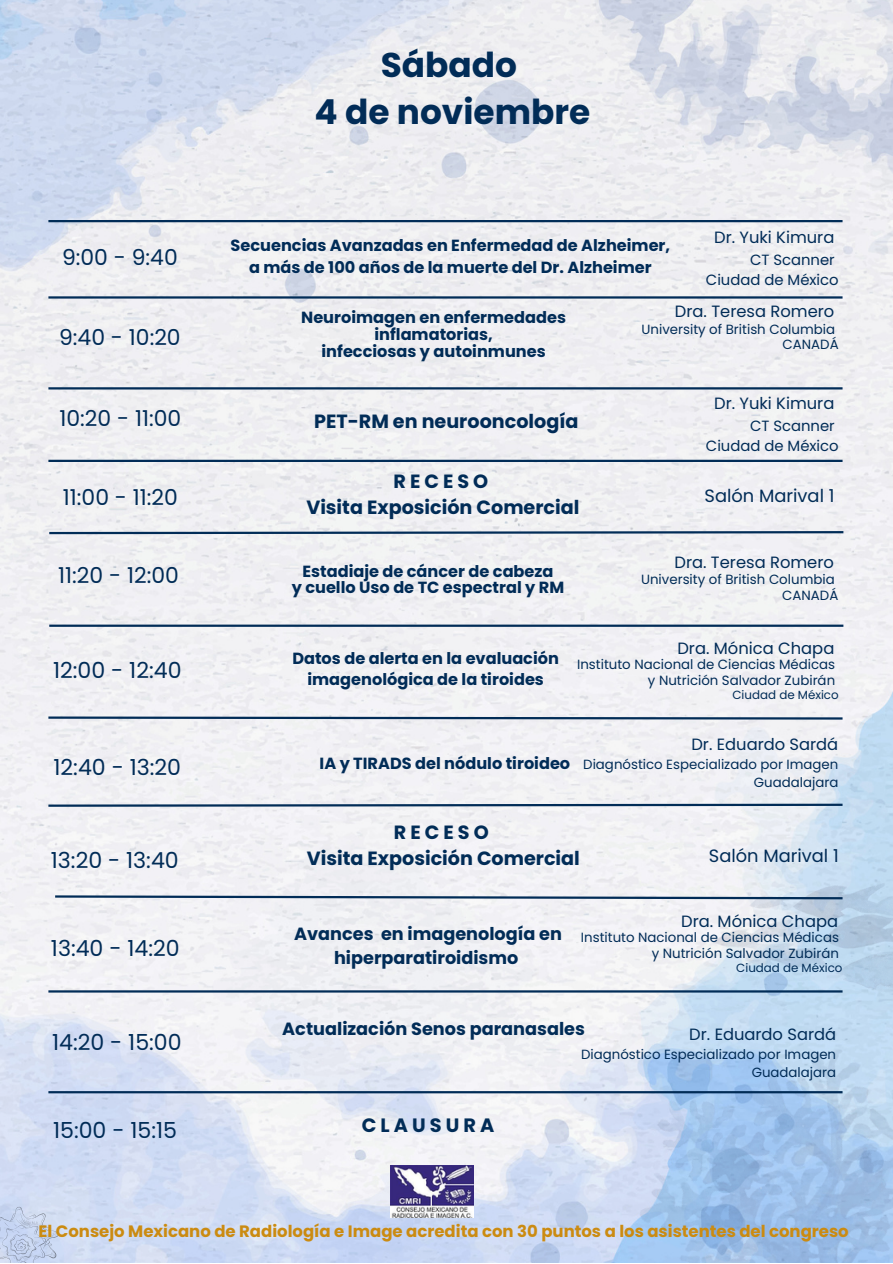
<style>
.page{position:relative;width:893px;height:1264px;background:#fff}
.page>*{position:absolute;margin:0;border:0;box-sizing:border-box;transform-origin:0 0}
.t1{font:700 34.35px "Poppins";color:#012c57}
.t2{font:22.05px "Poppins";color:#012c57}
.t3{font:21.9px "Poppins";color:#012c57}
.t4{font:700 19.35px "Poppins";letter-spacing:.21em;color:#012c57}
.t5{font:700 19.2px "Poppins";color:#012c57}
.t6{font:17.85px "Poppins";color:#012c57}
.t7{font:700 17.7px/23.5px "Poppins";color:#012c57;text-align:center}
.t8{font:700 16.5px "Poppins";color:#cb8b11}
.t9{font:16.35px "Poppins";color:#012c57}
.t10{font:700 16.2px "Poppins";color:#012c57}
.t11{font:14.85px "Poppins";color:#012c57}
.t12{font:13.35px/17.7px "Poppins";color:#012c57;text-align:right}
.t13{font:11.85px "Poppins";color:#012c57}
</style>
<div class="page">
<img style="left:0;top:0;width:892px;height:1262px">
<img style="left:593px;top:991px;width:299px;height:271px">
<img style="left:712px;top:870px;width:180px;height:121px">
<svg style="left:0;top:1206px;width:59px;height:56px;background:#c3d0ea"></svg>
<hr style="left:48px;top:220px;width:794px;height:2px;background:#012c57">
<hr style="left:48px;top:387px;width:794px;height:2px;background:#012c57">
<svg style="left:47px;top:530px;width:798px;height:5px"></svg>
<hr style="left:48px;top:296px;width:794px;height:2px;background:#012c57">
<hr style="left:48px;top:460px;width:794px;height:2px;background:#012c57">
<hr style="left:48px;top:1091px;width:794px;height:2px;background:#012c57">
<svg style="left:53px;top:894px;width:791px;height:6px"></svg>
<svg style="left:46px;top:802px;width:798px;height:6px"></svg>
<hr style="left:48px;top:990px;width:794px;height:2px;background:#012c57">
<hr style="left:49px;top:624px;width:794px;height:3px;background:#012c57">
<svg style="left:46px;top:715px;width:798px;height:5px"></svg>
<img style="left:390px;top:1165px;width:83px;height:52px">
<p class="t3" style="left:62px;top:242px;width:117px">9:00 - 9:40</p>
<p class="t3" style="left:59px;top:322px;width:123px">9:40 - 10:20</p>
<p class="t3" style="left:60px;top:403px;width:123px">10:20 - 11:00</p>
<p class="t3" style="left:63px;top:482px;width:116px">11:00 - 11:20</p>
<p class="t3" style="left:58px;top:559px;width:122px">11:20 - 12:00</p>
<p class="t2" style="left:53px;top:654px;width:130px">12:00 - 12:40</p>
<p class="t2" style="left:53px;top:751px;width:129px">12:40 - 13:20</p>
<p class="t2" style="left:51px;top:845px;width:129px">13:20 - 13:40</p>
<p class="t2" style="left:51px;top:932px;width:130px">13:40 - 14:20</p>
<p class="t2" style="left:52px;top:1027px;width:131px">14:20 - 15:00</p>
<p class="t1" style="left:380px;top:41px;width:138px">Sábado</p>
<p class="t1" style="left:314px;top:88px;width:277px">4 de noviembre</p>
<p class="t10" style="left:230px;top:234px;width:441px">Secuencias Avanzadas en Enfermedad de Alzheimer,</p>
<p class="t10" style="left:249px;top:256px;width:404px">a más de 100 años de la muerte del Dr. Alzheimer</p>
<p class="t9" style="left:714px;top:226px;width:122px">Dr. Yuki Kimura</p>
<p class="t11" style="left:750px;top:249px;width:86px">CT Scanner</p>
<p class="t11" style="left:705px;top:269px;width:134px">Ciudad de México</p>
<p class="t10" style="left:301px;top:306px;width:266px">Neuroimagen en enfermedades</p>
<p class="t10" style="left:374px;top:322px;width:120px">inflamatorias,</p>
<p class="t10" style="left:321px;top:339px;width:226px">infecciosas y autoinmunes</p>
<p class="t5" style="left:314px;top:407px;width:266px">PET-RM en neurooncología</p>
<p class="t5" style="left:393px;top:467px;width:96px">RECESO</p>
<p class="t5" style="left:306px;top:493px;width:274px">Visita Exposición Comercial</p>
<p class="t10" style="left:302px;top:559px;width:252px">Estadiaje de cáncer de cabeza</p>
<p class="t10" style="left:292px;top:576px;width:274px">y cuello Uso de TC espectral y RM</p>
<p class="t9" style="left:674px;top:300px;width:161px">Dra. Teresa Romero</p>
<p class="t12" style="left:641px;top:320px;width:195px">University of British Columbia</p>
<p class="t12" style="left:782px;top:335px;width:58px">CANADÁ</p>
<p class="t9" style="left:714px;top:392px;width:122px">Dr. Yuki Kimura</p>
<p class="t11" style="left:750px;top:415px;width:86px">CT Scanner</p>
<p class="t11" style="left:705px;top:435px;width:134px">Ciudad de México</p>
<p class="t6" style="left:704px;top:483px;width:131px">Salón Marival 1</p>
<p class="t9" style="left:674px;top:550px;width:161px">Dra. Teresa Romero</p>
<p class="t12" style="left:641px;top:571px;width:195px">University of British Columbia</p>
<p class="t12" style="left:782px;top:586px;width:58px">CANADÁ</p>
<p class="t10" style="left:292px;top:647px;width:268px">Datos de alerta en la evaluación</p>
<p class="t10" style="left:307px;top:667px;width:238px">imagenológica de la tiroides</p>
<p class="t9" style="left:677px;top:636px;width:158px">Dra. Mónica Chapa</p>
<p class="t12" style="left:577px;top:656px;width:259px">Instituto Nacional de Ciencias Médicas</p>
<p class="t12" style="left:648px;top:671px;width:189px">y Nutrición Salvador Zubirán</p>
<p class="t13" style="left:732px;top:686px;width:108px">Ciudad de México</p>
<p class="t10" style="left:319px;top:752px;width:252px">IA y TIRADS del nódulo tiroideo</p>
<p class="t9" style="left:691px;top:733px;width:148px">Dr. Eduardo Sardá</p>
<p class="t12" style="left:583px;top:755px;width:256px">Diagnóstico Especializado por Imagen<br>Guadalajara</p>
<p class="t5" style="left:394px;top:819px;width:96px">RECESO</p>
<p class="t5" style="left:307px;top:845px;width:274px">Visita Exposición Comercial</p>
<p class="t6" style="left:708px;top:843px;width:131px">Salón Marival 1</p>
<p class="t7" style="left:294px;top:922px;width:269px">Avances en imagenología en hiperparatiroidismo</p>
<p class="t9" style="left:681px;top:909px;width:158px">Dra. Mónica Chapa</p>
<p class="t12" style="left:581px;top:928px;width:259px">Instituto Nacional de Ciencias Médicas</p>
<p class="t12" style="left:651px;top:944px;width:189px">y Nutrición Salvador Zubirán</p>
<p class="t13" style="left:736px;top:959px;width:108px">Ciudad de México</p>
<p class="t7" style="left:282px;top:1017px;width:304px">Actualización Senos paranasales</p>
<p class="t9" style="left:689px;top:1023px;width:148px">Dr. Eduardo Sardá</p>
<p class="t12" style="left:581px;top:1045px;width:256px">Diagnóstico Especializado por Imagen<br>Guadalajara</p>
<p class="t2" style="left:53px;top:1115px;width:125px">15:00 - 15:15</p>
<p class="t4" style="left:362px;top:1111px;width:134px">CLAUSURA</p>
<p class="t8" style="left:39px;top:1219px;width:811px">El Consejo Mexicano de Radiología e Image acredita con 30 puntos a los asistentes del congreso</p>
</div>
